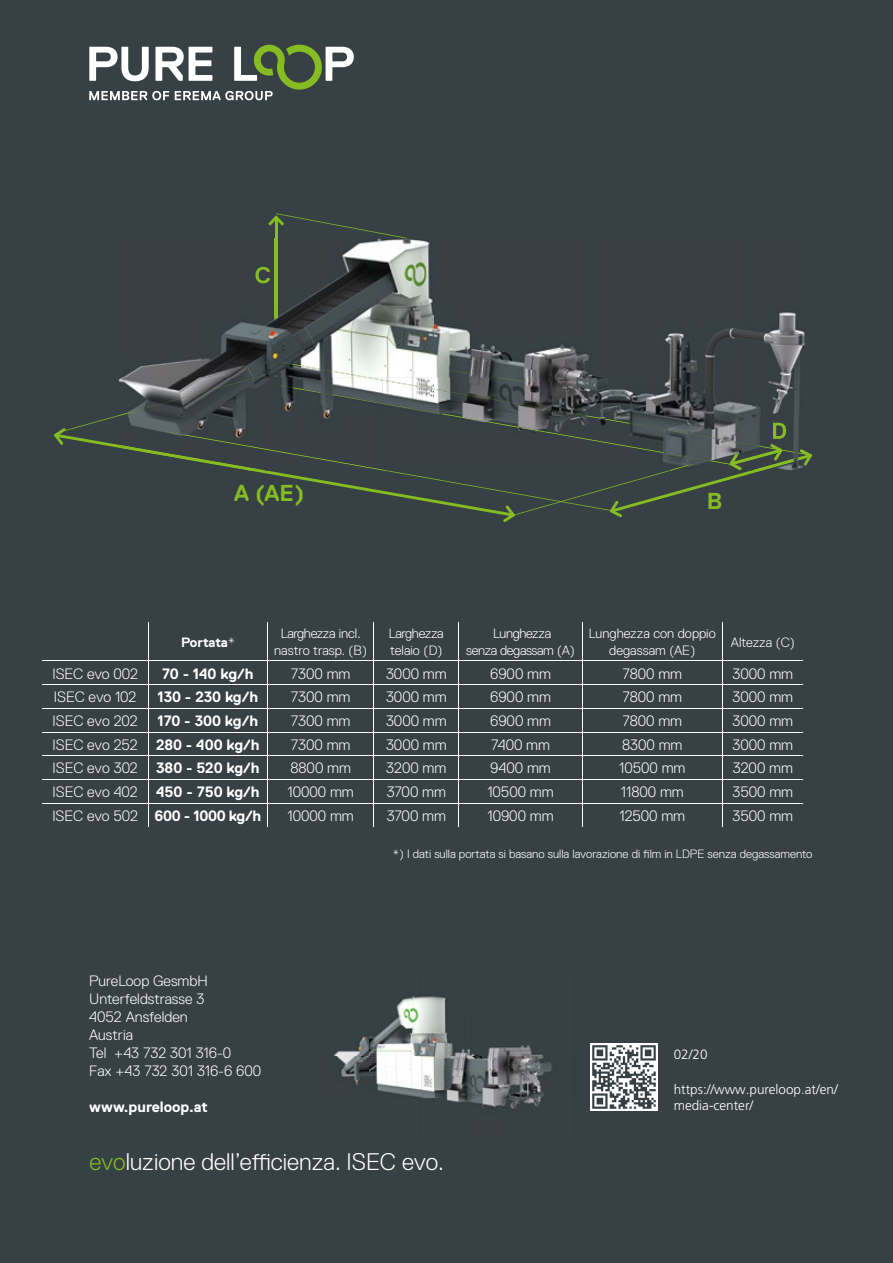
<style>
.page{position:relative;width:893px;height:1263px;background:#374044}
.page>*{position:absolute;margin:0;border:0;box-sizing:border-box;transform-origin:0 0}
.t1{font:300 24px "Replica Std";color:#fff}
.t2{font:700 23.1px "Replica Std";color:#85bc22}
.t3{font:300 15px/18px "Replica Std";color:#fff}
.t4{font:700 15px "Replica Std";color:#fff}
.t5{font:700 15px "Replica Std";letter-spacing:-.02em;color:#fff}
.t6{font:300 13.5px/16.5px "Replica Std";letter-spacing:-.02em;color:#fff;text-align:center}
.t7{font:300 13.5px/16.5px "Frutiger LT Pro";color:#fff}
.t8{font:300 13.5px/16.5px "Replica Std";color:#fff;text-align:center}
.t9{font:700 13.5px "Replica Std";letter-spacing:-.01em;color:#fff}
.t10{font:300 12px "Replica Std";color:#fff}
.s1{font-weight:300}
.s2{color:#85bc22}
</style>
<div class="page">
<svg style="left:89px;top:45px;width:265px;height:55px"></svg>
<svg style="left:268px;top:213px;width:139px;height:26px"></svg>
<svg style="left:54px;top:380px;width:758px;height:142px"></svg>
<img style="left:119px;top:239px;width:685px;height:231px">
<img style="left:119px;top:374px;width:148px;height:42px">
<img style="left:752px;top:456px;width:52px;height:14px">
<img style="left:800px;top:454px;width:4px;height:11px">
<img style="left:742px;top:454px;width:40px;height:11px">
<img style="left:770px;top:454px;width:12px;height:6px">
<img style="left:730px;top:454px;width:12px;height:16px">
<img style="left:669px;top:465px;width:23px;height:5px">
<img style="left:275px;top:239px;width:3px;height:99px">
<img style="left:255px;top:267px;width:15px;height:16px">
<img style="left:281px;top:362px;width:265px;height:46px">
<img style="left:540px;top:408px;width:264px;height:46px">
<img style="left:281px;top:385px;width:230px;height:40px">
<img style="left:505px;top:425px;width:228px;height:40px">
<img style="left:170px;top:432px;width:217px;height:38px">
<img style="left:119px;top:445px;width:147px;height:25px">
<img style="left:590px;top:1044px;width:68px;height:67px">
<img style="left:333px;top:996px;width:219px;height:113px">
<hr style="left:148px;top:622px;width:1px;height:39px;background:#fff">
<hr style="left:267px;top:622px;width:1px;height:39px;background:#fff">
<hr style="left:458px;top:622px;width:1px;height:39px;background:#fff">
<hr style="left:722px;top:622px;width:1px;height:39px;background:#fff">
<svg style="left:148px;top:662px;width:1px;height:165px"></svg>
<svg style="left:267px;top:662px;width:1px;height:165px"></svg>
<svg style="left:458px;top:662px;width:1px;height:165px"></svg>
<svg style="left:722px;top:662px;width:1px;height:165px"></svg>
<hr style="left:374px;top:622px;width:1px;height:39px;background:#fff">
<hr style="left:582px;top:622px;width:1px;height:39px;background:#fff">
<hr style="left:42px;top:661px;width:106px;height:1px;background:#fff">
<hr style="left:148px;top:661px;width:119px;height:1px;background:#fff">
<hr style="left:267px;top:661px;width:107px;height:1px;background:#fff">
<hr style="left:374px;top:661px;width:85px;height:1px;background:#fff">
<hr style="left:459px;top:661px;width:123px;height:1px;background:#fff">
<hr style="left:582px;top:661px;width:140px;height:1px;background:#fff">
<hr style="left:722px;top:661px;width:81px;height:1px;background:#fff">
<hr style="left:42px;top:684px;width:106px;height:1px;background:#fff">
<hr style="left:148px;top:684px;width:119px;height:1px;background:#fff">
<hr style="left:267px;top:684px;width:107px;height:1px;background:#fff">
<hr style="left:374px;top:684px;width:85px;height:1px;background:#fff">
<hr style="left:459px;top:684px;width:123px;height:1px;background:#fff">
<hr style="left:582px;top:684px;width:140px;height:1px;background:#fff">
<hr style="left:722px;top:684px;width:81px;height:1px;background:#fff">
<hr style="left:42px;top:708px;width:106px;height:1px;background:#fff">
<hr style="left:148px;top:708px;width:119px;height:1px;background:#fff">
<hr style="left:267px;top:708px;width:107px;height:1px;background:#fff">
<hr style="left:374px;top:708px;width:85px;height:1px;background:#fff">
<hr style="left:459px;top:708px;width:123px;height:1px;background:#fff">
<hr style="left:582px;top:708px;width:140px;height:1px;background:#fff">
<hr style="left:722px;top:708px;width:81px;height:1px;background:#fff">
<hr style="left:42px;top:732px;width:106px;height:1px;background:#fff">
<hr style="left:148px;top:732px;width:119px;height:1px;background:#fff">
<hr style="left:267px;top:732px;width:107px;height:1px;background:#fff">
<hr style="left:374px;top:732px;width:85px;height:1px;background:#fff">
<hr style="left:459px;top:732px;width:123px;height:1px;background:#fff">
<hr style="left:582px;top:732px;width:140px;height:1px;background:#fff">
<hr style="left:722px;top:732px;width:81px;height:1px;background:#fff">
<hr style="left:42px;top:756px;width:106px;height:1px;background:#fff">
<hr style="left:148px;top:756px;width:119px;height:1px;background:#fff">
<hr style="left:267px;top:756px;width:107px;height:1px;background:#fff">
<hr style="left:374px;top:756px;width:85px;height:1px;background:#fff">
<hr style="left:459px;top:756px;width:123px;height:1px;background:#fff">
<hr style="left:582px;top:756px;width:140px;height:1px;background:#fff">
<hr style="left:722px;top:756px;width:81px;height:1px;background:#fff">
<svg style="left:582px;top:662px;width:1px;height:165px"></svg>
<hr style="left:42px;top:779px;width:106px;height:1px;background:#fff">
<hr style="left:148px;top:779px;width:119px;height:1px;background:#fff">
<hr style="left:267px;top:779px;width:107px;height:1px;background:#fff">
<hr style="left:374px;top:779px;width:85px;height:1px;background:#fff">
<hr style="left:459px;top:779px;width:123px;height:1px;background:#fff">
<hr style="left:582px;top:779px;width:140px;height:1px;background:#fff">
<hr style="left:722px;top:779px;width:81px;height:1px;background:#fff">
<hr style="left:42px;top:803px;width:106px;height:1px;background:#fff">
<hr style="left:148px;top:803px;width:119px;height:1px;background:#fff">
<hr style="left:267px;top:803px;width:107px;height:1px;background:#fff">
<hr style="left:374px;top:803px;width:85px;height:1px;background:#fff">
<hr style="left:459px;top:803px;width:123px;height:1px;background:#fff">
<hr style="left:582px;top:803px;width:140px;height:1px;background:#fff">
<hr style="left:722px;top:803px;width:81px;height:1px;background:#fff">
<h2 class="t2" style="left:234px;top:480px;width:72px">A (AE)</h2>
<h2 class="t2" style="left:707px;top:488px;width:17px">B</h2>
<p class="t9" style="left:181px;top:634px;width:56px">Portata*</p>
<p class="t6" style="left:274px;top:625px;width:94px">Larghezza incl. nastro trasp. (B)</p>
<p class="t6" style="left:389px;top:625px;width:56px;text-align:left">Larghezza telaio (D)</p>
<p class="t6" style="left:466px;top:625px;width:110px">Lunghezza<br>senza degassam (A)</p>
<p class="t8" style="left:589px;top:625px;width:128px">Lunghezza con doppio degassam (AE)</p>
<p class="t8" style="left:731px;top:634px;width:65px">Altezza (C)</p>
<p class="t3" style="left:52px;top:664px;width:87px">ISEC evo 002</p>
<p class="t4" style="left:162px;top:665px;width:93px">70 - 140 kg/h</p>
<p class="t3" style="left:291px;top:664px;width:61px">7300 mm</p>
<p class="t3" style="left:386px;top:664px;width:62px">3000 mm</p>
<p class="t3" style="left:490px;top:664px;width:62px">6900 mm</p>
<p class="t3" style="left:622px;top:664px;width:61px">7800 mm</p>
<p class="t3" style="left:733px;top:664px;width:62px">3000 mm</p>
<p class="t3" style="left:54px;top:688px;width:84px">ISEC evo 102</p>
<p class="t4" style="left:158px;top:689px;width:102px">130 - 230 kg/h</p>
<p class="t3" style="left:291px;top:688px;width:61px">7300 mm</p>
<p class="t3" style="left:386px;top:688px;width:62px">3000 mm</p>
<p class="t3" style="left:490px;top:688px;width:62px">6900 mm</p>
<p class="t3" style="left:622px;top:688px;width:61px">7800 mm</p>
<p class="t3" style="left:733px;top:688px;width:62px">3000 mm</p>
<p class="t3" style="left:53px;top:712px;width:87px">ISEC evo 202</p>
<p class="t4" style="left:158px;top:712px;width:102px">170 - 300 kg/h</p>
<p class="t3" style="left:291px;top:712px;width:61px">7300 mm</p>
<p class="t3" style="left:386px;top:712px;width:62px">3000 mm</p>
<p class="t3" style="left:490px;top:712px;width:62px">6900 mm</p>
<p class="t3" style="left:622px;top:712px;width:61px">7800 mm</p>
<p class="t3" style="left:733px;top:712px;width:62px">3000 mm</p>
<p class="t4" style="left:53px;top:736px;width:209px"><span class="s1">ISEC evo 252</span> 280 - 400 kg/h</p>
<p class="t3" style="left:291px;top:736px;width:61px">7300 mm</p>
<p class="t3" style="left:386px;top:736px;width:62px">3000 mm</p>
<p class="t3" style="left:491px;top:736px;width:60px">7400 mm</p>
<p class="t3" style="left:622px;top:736px;width:62px">8300 mm</p>
<p class="t3" style="left:733px;top:736px;width:62px">3000 mm</p>
<p class="t4" style="left:53px;top:760px;width:209px"><span class="s1">ISEC evo 302</span> 380 - 520 kg/h</p>
<p class="t3" style="left:290px;top:759px;width:62px">8800 mm</p>
<p class="t3" style="left:386px;top:759px;width:61px">3200 mm</p>
<p class="t3" style="left:490px;top:759px;width:62px">9400 mm</p>
<p class="t3" style="left:619px;top:759px;width:68px">10500 mm</p>
<p class="t3" style="left:733px;top:759px;width:62px">3200 mm</p>
<p class="t4" style="left:53px;top:784px;width:209px"><span class="s1">ISEC evo 402</span> 450 - 750 kg/h</p>
<p class="t3" style="left:287px;top:783px;width:68px">10000 mm</p>
<p class="t3" style="left:387px;top:783px;width:61px">3700 mm</p>
<p class="t3" style="left:487px;top:783px;width:68px">10500 mm</p>
<p class="t3" style="left:621px;top:783px;width:64px">11800 mm</p>
<p class="t3" style="left:733px;top:783px;width:62px">3500 mm</p>
<p class="t5" style="left:52px;top:807px;width:210px"><span class="s1">ISEC evo 502</span> 600 - 1000 kg/h</p>
<p class="t3" style="left:287px;top:807px;width:68px">10000 mm</p>
<p class="t3" style="left:387px;top:807px;width:61px">3700 mm</p>
<p class="t3" style="left:487px;top:807px;width:68px">10900 mm</p>
<p class="t3" style="left:619px;top:807px;width:67px">12500 mm</p>
<p class="t3" style="left:733px;top:807px;width:62px">3500 mm</p>
<p class="t3" style="left:89px;top:972px;width:174px">PureLoop GesmbH<br>Unterfeldstrasse 3<br>4052 Ansfelden<br>Austria<br>Tel +43 732 301 316-0<br>Fax +43 732 301 316-6 600</p>
<p class="t4" style="left:89px;top:1098px;width:120px">www.pureloop.at</p>
<p class="t10" style="left:393px;top:847px;width:421px">*) I dati sulla portata si basano sulla lavorazione di film in LDPE senza degassamento</p>
<p class="t7" style="left:674px;top:1046px;width:35px">02/20</p>
<p class="t7" style="left:674px;top:1081px;width:166px">https://www.pureloop.at/en/ media-center/</p>
<h1 class="t1" style="left:89px;top:1148px;width:356px"><span class="s2">evo</span>luzione dell’efficienza. ISEC evo.</h1>
</div>
